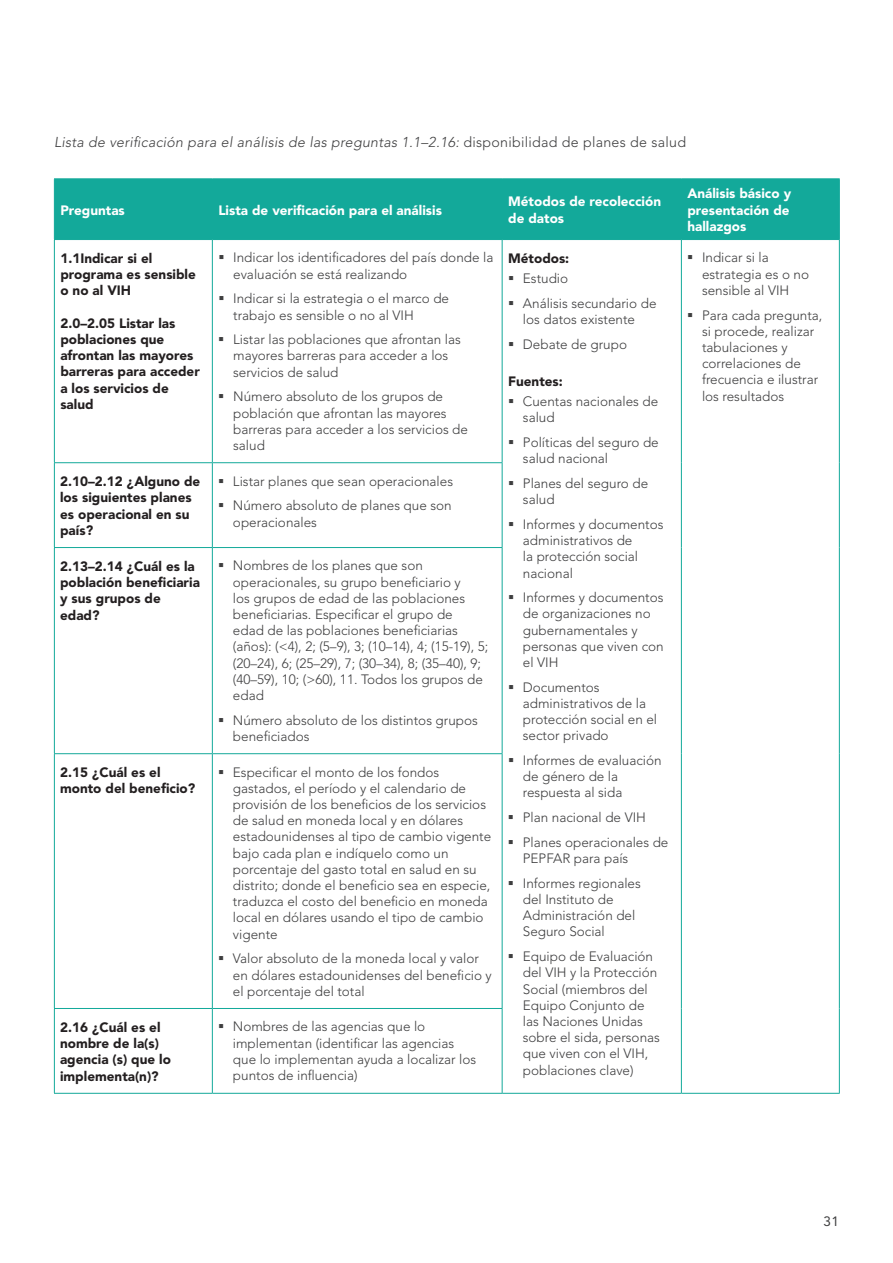
<style>
.page{position:relative;width:893px;height:1263px;background:#fff}
.page>*{position:absolute;margin:0;border:0;box-sizing:border-box;transform-origin:0 0}
.t1{font:italic 300 14.25px "Avenir";letter-spacing:.02em;color:#3e3e3f}
.t2{font:300 13.5px/16.2px "Avenir";color:#3e3e3f}
.t3{font:900 13.5px/16.2px "Avenir";color:#231f20}
.t4{font:900 13.5px/16.5px "Avenir";color:#fff}
.t5{font:13.5px "Avenir";color:#3e3e3f}
.s1{font-style:normal}
</style>
<div class="page">
<div style="left:55px;top:179px;width:784px;height:60px;background:#13a99a"></div>
<hr style="left:212px;top:179px;width:1px;height:60px;background:#13a99a">
<hr style="left:502px;top:179px;width:1px;height:60px;background:#13a99a">
<hr style="left:681px;top:179px;width:1px;height:60px;background:#13a99a">
<hr style="left:54px;top:240px;width:1px;height:222px;background:#13a99a">
<hr style="left:212px;top:240px;width:1px;height:222px;background:#13a99a">
<hr style="left:502px;top:240px;width:1px;height:222px;background:#13a99a">
<hr style="left:681px;top:240px;width:1px;height:223px;background:#13a99a">
<hr style="left:839px;top:240px;width:1px;height:223px;background:#13a99a">
<hr style="left:54px;top:462px;width:158px;height:1px;background:#13a99a">
<hr style="left:54px;top:463px;width:1px;height:84px;background:#13a99a">
<hr style="left:212px;top:462px;width:290px;height:1px;background:#13a99a">
<hr style="left:212px;top:463px;width:1px;height:84px;background:#13a99a">
<hr style="left:502px;top:463px;width:1px;height:84px;background:#13a99a">
<hr style="left:681px;top:463px;width:1px;height:84px;background:#13a99a">
<hr style="left:839px;top:463px;width:1px;height:84px;background:#13a99a">
<hr style="left:54px;top:547px;width:158px;height:1px;background:#13a99a">
<hr style="left:54px;top:548px;width:1px;height:205px;background:#13a99a">
<hr style="left:212px;top:547px;width:290px;height:1px;background:#13a99a">
<hr style="left:212px;top:548px;width:1px;height:205px;background:#13a99a">
<hr style="left:502px;top:548px;width:1px;height:205px;background:#13a99a">
<hr style="left:681px;top:547px;width:1px;height:207px;background:#13a99a">
<hr style="left:839px;top:547px;width:1px;height:207px;background:#13a99a">
<hr style="left:54px;top:753px;width:158px;height:1px;background:#13a99a">
<hr style="left:54px;top:754px;width:1px;height:254px;background:#13a99a">
<hr style="left:212px;top:753px;width:290px;height:1px;background:#13a99a">
<hr style="left:212px;top:754px;width:1px;height:254px;background:#13a99a">
<hr style="left:502px;top:754px;width:1px;height:254px;background:#13a99a">
<hr style="left:681px;top:754px;width:1px;height:254px;background:#13a99a">
<hr style="left:839px;top:754px;width:1px;height:254px;background:#13a99a">
<hr style="left:54px;top:1008px;width:158px;height:1px;background:#13a99a">
<hr style="left:54px;top:1009px;width:1px;height:84px;background:#13a99a">
<hr style="left:212px;top:1008px;width:290px;height:1px;background:#13a99a">
<hr style="left:212px;top:1009px;width:1px;height:84px;background:#13a99a">
<hr style="left:502px;top:1009px;width:1px;height:84px;background:#13a99a">
<hr style="left:681px;top:1008px;width:1px;height:85px;background:#13a99a">
<hr style="left:839px;top:1008px;width:1px;height:85px;background:#13a99a">
<hr style="left:54px;top:1093px;width:158px;height:1px;background:#13a99a">
<hr style="left:212px;top:1093px;width:290px;height:1px;background:#13a99a">
<hr style="left:502px;top:1093px;width:179px;height:1px;background:#13a99a">
<hr style="left:681px;top:1093px;width:159px;height:1px;background:#13a99a">
<hr style="left:54px;top:178px;width:158px;height:1px;background:#13a99a">
<hr style="left:54px;top:179px;width:1px;height:60px;background:#13a99a">
<hr style="left:212px;top:178px;width:290px;height:1px;background:#13a99a">
<hr style="left:502px;top:178px;width:179px;height:1px;background:#13a99a">
<hr style="left:681px;top:178px;width:159px;height:1px;background:#13a99a">
<hr style="left:839px;top:179px;width:1px;height:60px;background:#13a99a">
<hr style="left:54px;top:239px;width:158px;height:1px;background:#13a99a">
<hr style="left:212px;top:239px;width:290px;height:1px;background:#13a99a">
<hr style="left:502px;top:239px;width:179px;height:1px;background:#13a99a">
<hr style="left:681px;top:239px;width:159px;height:1px;background:#13a99a">
<p class="t1" style="left:54px;top:134px;width:633px">Lista de verificación para el análisis de las preguntas 1.1–2.16: <span class="s1">disponibilidad de planes de salud</span></p>
<p class="t4" style="left:60px;top:202px;width:66px">Preguntas</p>
<p class="t4" style="left:218px;top:202px;width:225px">Lista de verificación para el análisis</p>
<p class="t4" style="left:508px;top:193px;width:154px">Métodos de recolección de datos</p>
<p class="t4" style="left:687px;top:185px;width:105px;text-align:justify">Análisis básico y presentación de hallazgos</p>
<p class="t3" style="left:60px;top:250px;width:137px">1.1Indicar si el programa es sensible o no al VIH</p>
<p class="t3" style="left:60px;top:315px;width:141px">2.0–2.05 Listar las poblaciones que afrontan las mayores barreras para acceder a los servicios de salud</p>
<p class="t2" style="left:233px;top:250px;width:262px">Indicar los identificadores del país donde la evaluación se está realizando</p>
<p class="t2" style="left:233px;top:291px;width:217px">Indicar si la estrategia o el marco de trabajo es sensible o no al VIH</p>
<p class="t2" style="left:233px;top:332px;width:229px">Listar las poblaciones que afrontan las mayores barreras para acceder a los servicios de salud</p>
<p class="t2" style="left:233px;top:389px;width:236px">Número absoluto de los grupos de población que afrontan las mayores barreras para acceder a los servicios de salud</p>
<p class="t2" style="left:702px;top:250px;width:109px">Indicar si la estrategia es o no sensible al VIH</p>
<p class="t2" style="left:702px;top:307px;width:122px">Para cada pregunta, si procede, realizar tabulaciones y correlaciones de frecuencia e ilustrar los resultados</p>
<p class="t3" style="left:508px;top:250px;width:63px">Métodos:</p>
<p class="t2" style="left:523px;top:266px;width:135px;line-height:24.8px">Estudio<br>Análisis secundario de</p>
<p class="t2" style="left:523px;top:307px;width:114px;line-height:24.8px">los datos existente<br>Debate de grupo</p>
<p class="t3" style="left:508px;top:373px;width:56px">Fuentes:</p>
<p class="t2" style="left:523px;top:393px;width:137px">Cuentas nacionales de salud</p>
<p class="t2" style="left:523px;top:434px;width:137px">Políticas del seguro de salud nacional</p>
<p class="t2" style="left:523px;top:475px;width:127px">Planes del seguro de salud</p>
<p class="t2" style="left:523px;top:516px;width:142px">Informes y documentos administrativos de<br>la protección social nacional</p>
<p class="t2" style="left:523px;top:589px;width:142px">Informes y documentos de organizaciones no gubernamentales y personas que viven con el VIH</p>
<p class="t2" style="left:523px;top:679px;width:136px">Documentos administrativos de la protección social en el sector privado</p>
<p class="t2" style="left:523px;top:752px;width:140px">Informes de evaluación de género de la respuesta al sida</p>
<p class="t2" style="left:523px;top:805px;width:147px;line-height:24.8px">Plan nacional de VIH<br>Planes operacionales de</p>
<p class="t2" style="left:523px;top:846px;width:120px;line-height:24.8px">PEPFAR para país<br>Informes regionales</p>
<p class="t2" style="left:523px;top:891px;width:114px">del Instituto de<br>Administración del<br>Seguro Social</p>
<p class="t2" style="left:523px;top:948px;width:139px">Equipo de Evaluación del VIH y la Protección<br>Social (miembros del<br>Equipo Conjunto de las Naciones Unidas sobre el sida, personas que viven con el VIH, poblaciones clave)</p>
<p class="t3" style="left:60px;top:473px;width:142px">2.10–2.12 ¿Alguno de los siguientes planes es operacional en su país?</p>
<p class="t2" style="left:233px;top:469px;width:222px;line-height:24.8px">Listar planes que sean operacionales<br>Número absoluto de planes que son</p>
<p class="t2" style="left:233px;top:514px;width:86px">operacionales</p>
<p class="t3" style="left:60px;top:558px;width:141px">2.13–2.14 ¿Cuál es la población beneficiaria y sus grupos de edad?</p>
<p class="t2" style="left:233px;top:558px;width:257px">Nombres de los planes que son operacionales, su grupo beneficiario y<br>los grupos de edad de las poblaciones beneficiarias. Especificar el grupo de<br>edad de las poblaciones beneficiarias (años): (&lt;4), 2; (5–9), 3; (10–14), 4; (15-19), 5; (20–24), 6; (25–29), 7; (30–34), 8; (35–40), 9; (40–59), 10; (&gt;60), 11. Todos los grupos de edad</p>
<p class="t2" style="left:233px;top:712px;width:246px">Número absoluto de los distintos grupos beneficiados</p>
<p class="t3" style="left:60px;top:764px;width:137px">2.15 ¿Cuál es el monto del beneficio?</p>
<p class="t2" style="left:233px;top:764px;width:260px">Especificar el monto de los fondos gastados, el período y el calendario de provisión de los beneficios de los servicios de salud en moneda local y en dólares estadounidenses al tipo de cambio vigente bajo cada plan e indíquelo como un porcentaje del gasto total en salud en su distrito; donde el beneficio sea en especie, traduzca el costo del beneficio en moneda local en dólares usando el tipo de cambio vigente</p>
<p class="t2" style="left:233px;top:951px;width:260px">Valor absoluto de la moneda local y valor en dólares estadounidenses del beneficio y el porcentaje del total</p>
<p class="t3" style="left:60px;top:1019px;width:112px">2.16 ¿Cuál es el nombre de la(s) agencia (s) que lo implementa(n)?</p>
<p class="t2" style="left:233px;top:1019px;width:245px">Nombres de las agencias que lo implementan (identificar las agencias que lo implementan ayuda a localizar los puntos de influencia)</p>
<p class="t5" style="left:823px;top:1213px;width:17px">31</p>
</div>
